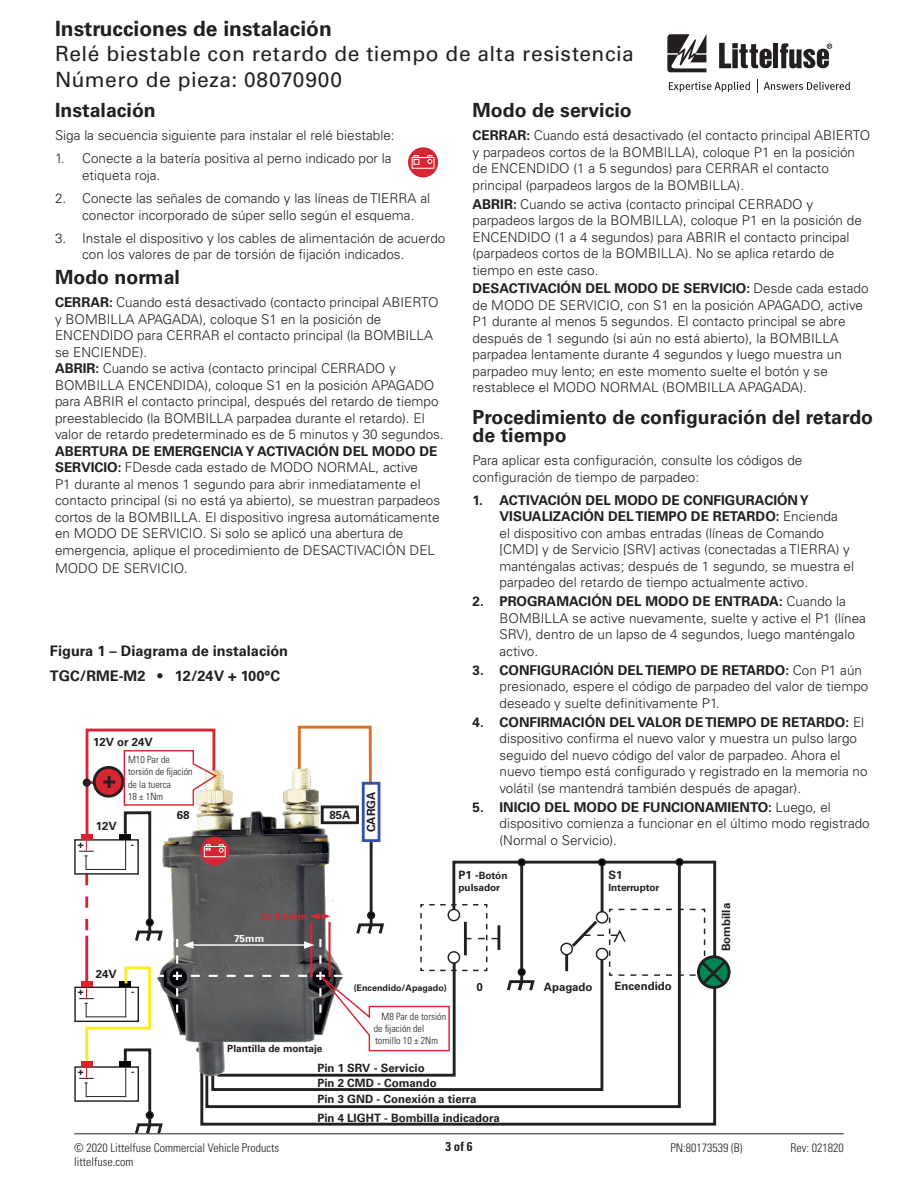
<style>
.page{position:relative;width:918px;height:1188px;background:#fff}
.page>*{position:absolute;margin:0;border:0;box-sizing:border-box;transform-origin:0 0}
.t1{font:700 22.2px "Univers LT Std";color:#231f20}
.t2{font:21px "Univers LT Std";letter-spacing:.025em;color:#231f20}
.t3{font:700 21px "Univers LT Std";color:#231f20}
.Body_text{font:700 19.5px/18px "Univers LT Std";color:#231f20}
.Green_Subheads{font:700 19.5px "Univers LT Std";color:#231f20}
.Body_text-2{font:700 14.55px "Univers LT Std";color:#231f20}
.Green_Subheads-2{font:700 14.55px "Univers LT Std";color:#231f20}
.Body_text-3{font:300 13.5px/16.5px "Univers LT Std";color:#231f20}
.t4{font:700 condensed 12.75px "Univers LT Std";color:#231f20}
.t5{font:300 condensed 12px "Univers LT Std";color:#231f20}
.t6{font:700 11.4px "Univers LT Std";color:#231f20}
.t7{font:300 condensed 10.05px/12px "Univers LT Std";color:#231f20}
.t8{font:700 10.05px/12px "Univers LT Std";color:#231f20}
.t9{font:700 10.05px "Univers LT Std";color:#d82534}
.t10{font:700 10.05px "Univers LT Std";color:#fff}
.t11{font:700 9px "Univers LT Std";color:#231f20}
.s1{font-weight:700}
.s2{font-size:11.4px}
</style>
<div class="page">
<hr style="left:74px;top:1134px;width:770px;height:1px;background:#231f20">
<svg style="left:667px;top:34px;width:39px;height:38px"></svg>
<div style="left:773px;top:43px;width:5px;height:25px;background:#231f20"></div>
<svg style="left:780px;top:43px;width:52px;height:26px"></svg>
<svg style="left:719px;top:43px;width:53px;height:25px"></svg>
<svg style="left:669px;top:82px;width:81px;height:10px"></svg>
<svg style="left:757px;top:80px;width:1px;height:13px"></svg>
<svg style="left:764px;top:82px;width:86px;height:8px"></svg>
<div style="left:74px;top:839px;width:65px;height:36px;border:1px solid #231f20"></div>
<div style="left:74px;top:987px;width:65px;height:35px;border:1px solid #231f20"></div>
<div style="left:74px;top:1066px;width:65px;height:36px;border:1px solid #231f20"></div>
<div style="left:697px;top:955px;width:34px;height:34px;border:3px solid #231f20;border-radius:50%"></div>
<svg style="left:79px;top:725px;width:650px;height:410px"></svg>
<svg style="left:408px;top:147px;width:30px;height:30px"></svg>
<div style="left:412px;top:157px;width:22px;height:11px;border:1px solid #fff"></div>
<svg style="left:414px;top:155px;width:5px;height:10px"></svg>
<svg style="left:428px;top:155px;width:4px;height:9px"></svg>
<p class="t3" style="left:55px;top:16px;width:278px">Instrucciones de instalación</p>
<p class="t2" style="left:55px;top:41px;width:580px">Relé biestable con retardo de tiempo de alta resistencia</p>
<p class="t2" style="left:55px;top:67px;width:289px">Número de pieza: 08070900</p>
<p class="Green_Subheads" style="left:55px;top:99px;width:102px">Instalación</p>
<p class="Body_text-3" style="left:55px;top:127px;width:341px">Siga la secuencia siguiente para instalar el relé biestable:</p>
<p class="Body_text-3" style="left:82px;top:150px;width:311px;text-indent:-27px">1. Conecte a la batería positiva al perno indicado por la etiqueta roja.</p>
<p class="Body_text-3" style="left:82px;top:190px;width:350px;text-indent:-27px">2. Conecte las señales de comando y las líneas de TIERRA al conector incorporado de súper sello según el esquema.</p>
<p class="Body_text-3" style="left:82px;top:230px;width:365px;text-indent:-27px">3. Instale el dispositivo y los cables de alimentación de acuerdo con los valores de par de torsión de fijación indicados.</p>
<p class="Green_Subheads" style="left:55px;top:266px;width:126px">Modo normal</p>
<p class="Body_text-3" style="left:55px;top:294px;width:385px"><span class="s1">CERRAR:</span> Cuando está desactivado (contacto principal ABIERTO y BOMBILLA APAGADA), coloque S1 en la posición de ENCENDIDO para CERRAR el contacto principal (la BOMBILLA se ENCIENDE).</p>
<p class="Body_text-3" style="left:55px;top:360px;width:390px"><span class="s1">ABRIR:</span> Cuando se activa (contacto principal CERRADO y BOMBILLA ENCENDIDA), coloque S1 en la posición APAGADO para ABRIR el contacto principal, después del retardo de tiempo preestablecido (la BOMBILLA parpadea durante el retardo). El valor de retardo predeterminado es de 5 minutos y 30 segundos.</p>
<p class="Body_text-3" style="left:55px;top:443px;width:387px"><span class="s1">ABERTURA DE EMERGENCIA Y ACTIVACIÓN DEL MODO DE SERVICIO:</span> FDesde cada estado de MODO NORMAL, active<br>P1 durante al menos 1 segundo para abrir inmediatamente el contacto principal (si no está ya abierto), se muestran parpadeos cortos de la BOMBILLA. El dispositivo ingresa automáticamente en MODO DE SERVICIO. Si solo se aplicó una abertura de emergencia, aplique el procedimiento de DESACTIVACIÓN DEL</p>
<p class="Body_text-3" style="left:55px;top:560px;width:134px">MODO DE SERVICIO.</p>
<p class="Body_text-2" style="left:50px;top:643px;width:240px">Figura 1 – Diagrama de instalación</p>
<p class="Green_Subheads-2" style="left:50px;top:668px;width:232px">TGC/RME-M2 • 12/24V + 100°C</p>
<p class="t6" style="left:93px;top:735px;width:61px">12V or 24V</p>
<p class="t1" style="left:103px;top:767px;width:14px">+</p>
<p class="t6" style="left:96px;top:819px;width:23px">12V</p>
<p class="t7" style="left:128px;top:754px;width:66px">M10 Par de torsión de fijación de la tuerca<br>18 ± 1Nm</p>
<p class="t6" style="left:177px;top:808px;width:14px">68</p>
<p class="t8" style="left:78px;top:838px;width:7px">+</p>
<p class="t8" style="left:131px;top:838px;width:5px">-</p>
<p class="t6" style="left:96px;top:967px;width:23px">24V</p>
<p class="t6" style="left:329px;top:808px;width:23px">85A</p>
<p class="t6" style="left:365px;top:832px;width:42px;rotate:-90deg">CARGA</p>
<p class="t9" style="left:261px;top:911px;width:48px">2x 8.3mm</p>
<p class="t10" style="left:234px;top:933px;width:32px">75mm</p>
<p class="Green_Subheads" style="left:472px;top:99px;width:161px">Modo de servicio</p>
<p class="Body_text-3" style="left:472px;top:127px;width:399px"><span class="s1">CERRAR:</span> Cuando está desactivado (el contacto principal ABIERTO y parpadeos cortos de la BOMBILLA), coloque P1 en la posición de ENCENDIDO (1 a 5 segundos) para CERRAR el contacto principal (parpadeos largos de la BOMBILLA).</p>
<p class="Body_text-3" style="left:472px;top:196px;width:391px"><span class="s1">ABRIR:</span> Cuando se activa (contacto principal CERRADO y parpadeos largos de la BOMBILLA), coloque P1 en la posición de ENCENDIDO (1 a 4 segundos) para ABRIR el contacto principal (parpadeos cortos de la BOMBILLA). No se aplica retardo de tiempo en este caso.</p>
<p class="Body_text-3" style="left:472px;top:280px;width:398px"><span class="s1">DESACTIVACIÓN DEL MODO DE SERVICIO:</span> Desde cada estado de MODO DE SERVICIO, con S1 en la posición APAGADO, active P1 durante al menos 5 segundos. El contacto principal se abre después de 1 segundo (si aún no está abierto), la BOMBILLA parpadea lentamente durante 4 segundos y luego muestra un parpadeo muy lento; en este momento suelte el botón y se restablece el MODO NORMAL (BOMBILLA APAGADA).</p>
<p class="Body_text" style="left:472px;top:408px;width:402px">Procedimiento de configuración del retardo de tiempo</p>
<p class="Body_text-3" style="left:472px;top:452px;width:331px">Para aplicar esta configuración, consulte los códigos de configuración de tiempo de parpadeo:</p>
<p class="Body_text-3" style="left:500px;top:492px;width:356px;text-indent:-27px"><span class="s1">1. ACTIVACIÓN DEL MODO DE CONFIGURACIÓN Y VISUALIZACIÓN DEL TIEMPO DE RETARDO:</span> Encienda<br>el dispositivo con ambas entradas (líneas de Comando [CMD] y de Servicio [SRV] activas (conectadas a TIERRA) y manténgalas activas; después de 1 segundo, se muestra el parpadeo del retardo de tiempo actualmente activo.</p>
<p class="Body_text-3" style="left:500px;top:593px;width:368px;text-indent:-27px"><span class="s1">2. PROGRAMACIÓN DEL MODO DE ENTRADA:</span> Cuando la BOMBILLA se active nuevamente, suelte y active el P1 (línea SRV), dentro de un lapso de 4 segundos, luego manténgalo activo.</p>
<p class="Body_text-3" style="left:500px;top:662px;width:370px;text-indent:-27px"><span class="s1">3. CONFIGURACIÓN DEL TIEMPO DE RETARDO:</span> Con P1 aún presionado, espere el código de parpadeo del valor de tiempo deseado y suelte definitivamente P1.</p>
<p class="Body_text-3" style="left:500px;top:714px;width:370px;text-indent:-27px"><span class="s1">4. CONFIRMACIÓN DEL VALOR DE TIEMPO DE RETARDO:</span> El dispositivo confirma el nuevo valor y muestra un pulso largo seguido del nuevo código del valor de parpadeo. Ahora el nuevo tiempo está configurado y registrado en la memoria no volátil (se mantendrá también después de apagar).</p>
<p class="Body_text-3" style="left:500px;top:799px;width:372px;text-indent:-27px"><span class="s1">5. INICIO DEL MODO DE FUNCIONAMIENTO:</span> Luego, el dispositivo comienza a funcionar en el último modo registrado (Normal o Servicio).</p>
<p class="t8" style="left:458px;top:870px;width:51px"><span class="s2">P1 -</span>Botón pulsador</p>
<p class="t6" style="left:608px;top:869px;width:16px">S1</p>
<p class="t8" style="left:608px;top:882px;width:53px">Interruptor</p>
<p class="t6" style="left:719px;top:951px;width:50px;rotate:-90deg">Bombilla</p>
<p class="t8" style="left:78px;top:986px;width:7px">+</p>
<p class="t8" style="left:131px;top:986px;width:5px">-</p>
<p class="t8" style="left:78px;top:1066px;width:7px">+</p>
<p class="t8" style="left:131px;top:1066px;width:5px">-</p>
<p class="t8" style="left:227px;top:1043px;width:97px">Plantilla de montaje</p>
<p class="t11" style="left:354px;top:983px;width:95px">(Encendido/Apagado)</p>
<p class="t6" style="left:477px;top:980px;width:8px">0</p>
<p class="t6" style="left:544px;top:980px;width:50px">Apagado</p>
<p class="t6" style="left:615px;top:980px;width:59px">Encendido</p>
<p class="t7" style="left:374px;top:1010px;width:74px;text-indent:8px">M8 Par de torsión de fijación del tornillo 10 ± 2Nm</p>
<p class="t6" style="left:317px;top:1061px;width:109px">Pin 1 SRV - Servicio</p>
<p class="t6" style="left:317px;top:1076px;width:121px">Pin 2 CMD - Comando</p>
<p class="t6" style="left:317px;top:1093px;width:161px">Pin 3 GND - Conexión a tierra</p>
<p class="t6" style="left:317px;top:1111px;width:184px">Pin 4 LIGHT - Bombilla indicadora</p>
<p class="t4" style="left:445px;top:1139px;width:29px">3 of 6</p>
<p class="t5" style="left:74px;top:1141px;width:207px">© 2020 Littelfuse Commercial Vehicle Products</p>
<p class="t5" style="left:671px;top:1141px;width:73px">PN:80173539 (B)</p>
<p class="t5" style="left:790px;top:1141px;width:55px">Rev: 021820</p>
<p class="t5" style="left:74px;top:1154px;width:61px">littelfuse.com</p>
</div>
